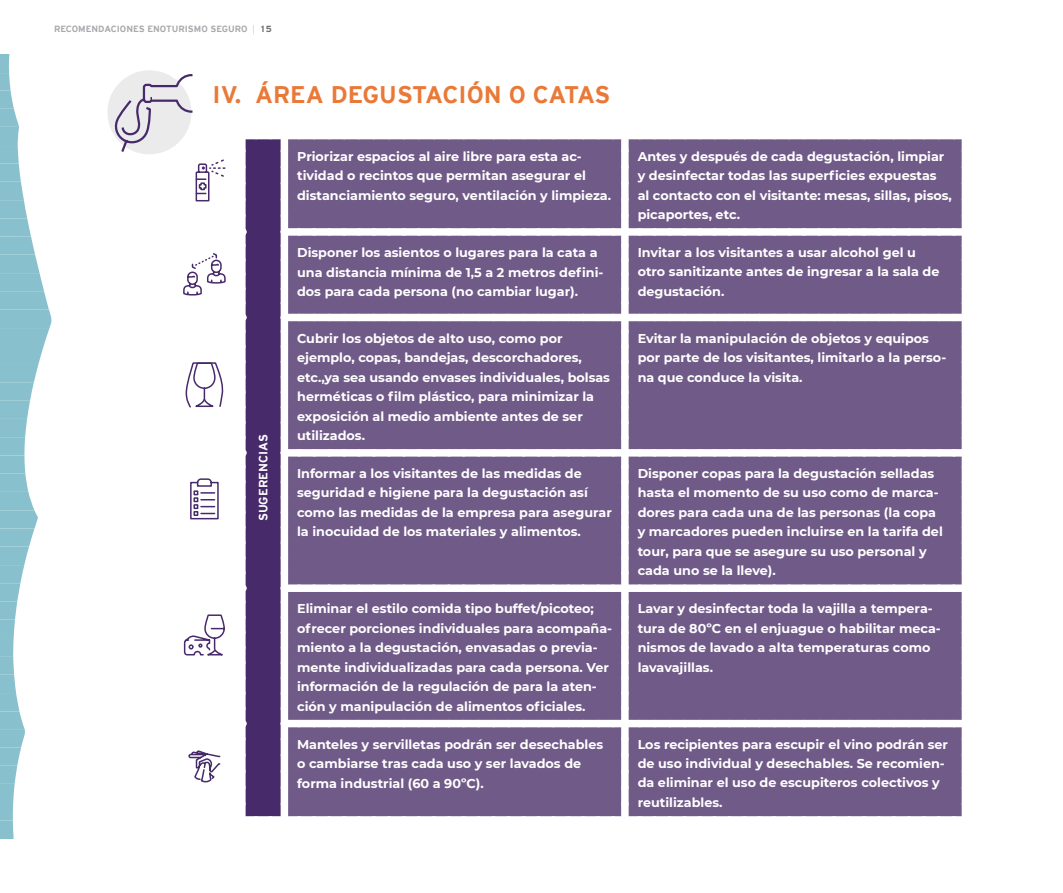
<style>
.page{position:relative;width:1063px;height:893px;background:#fff}
.page>*{position:absolute;margin:0;border:0;box-sizing:border-box;transform-origin:0 0}
.t1{font:700 24px "Interstate Plus";color:#e97938}
.t2{font:700 12.75px/19.5px "Montserrat";color:#fff}
.t3{font:700 12px "Interstate Plus";color:#fff}
.t4{font:700 9px "Interstate Plus";color:#a7a9ac}
.s1{font-family:"Myriad Pro";font-weight:300;font-stretch:condensed}
.s2{color:#6d6e71}
</style>
<div class="page">
<svg style="left:0;top:54px;width:52px;height:785px"></svg>
<div style="left:242px;top:136px;width:42px;height:684px;background:#472a6a"></div>
<div style="left:288px;top:139px;width:674px;height:677px;background:#705a88"></div>
<div style="left:242px;top:132px;width:42px;height:7px;background:#fff"></div>
<div style="left:238px;top:136px;width:8px;height:96px;background:#fff"></div>
<div style="left:621px;top:136px;width:8px;height:96px;background:#fff"></div>
<div style="left:238px;top:232px;width:8px;height:85px;background:#fff"></div>
<div style="left:238px;top:317px;width:8px;height:136px;background:#fff"></div>
<div style="left:238px;top:453px;width:8px;height:135px;background:#fff"></div>
<div style="left:238px;top:588px;width:8px;height:136px;background:#fff"></div>
<div style="left:238px;top:724px;width:8px;height:96px;background:#fff"></div>
<div style="left:284px;top:228px;width:341px;height:8px;background:#fff"></div>
<div style="left:625px;top:228px;width:340px;height:8px;background:#fff"></div>
<div style="left:621px;top:232px;width:8px;height:85px;background:#fff"></div>
<div style="left:284px;top:314px;width:341px;height:7px;background:#fff"></div>
<div style="left:625px;top:314px;width:340px;height:7px;background:#fff"></div>
<div style="left:621px;top:317px;width:8px;height:136px;background:#fff"></div>
<div style="left:284px;top:449px;width:341px;height:8px;background:#fff"></div>
<div style="left:625px;top:449px;width:340px;height:8px;background:#fff"></div>
<div style="left:621px;top:453px;width:8px;height:135px;background:#fff"></div>
<div style="left:284px;top:584px;width:341px;height:8px;background:#fff"></div>
<div style="left:625px;top:584px;width:340px;height:8px;background:#fff"></div>
<div style="left:621px;top:588px;width:8px;height:136px;background:#fff"></div>
<div style="left:284px;top:720px;width:341px;height:7px;background:#fff"></div>
<div style="left:625px;top:720px;width:340px;height:7px;background:#fff"></div>
<div style="left:621px;top:724px;width:8px;height:96px;background:#fff"></div>
<div style="left:242px;top:816px;width:42px;height:8px;background:#fff"></div>
<div style="left:281px;top:136px;width:7px;height:96px;background:#fff"></div>
<div style="left:281px;top:232px;width:7px;height:85px;background:#fff"></div>
<div style="left:281px;top:317px;width:7px;height:136px;background:#fff"></div>
<div style="left:281px;top:453px;width:7px;height:135px;background:#fff"></div>
<div style="left:281px;top:588px;width:7px;height:136px;background:#fff"></div>
<div style="left:281px;top:724px;width:7px;height:96px;background:#fff"></div>
<svg style="left:245px;top:139px;width:1px;height:77px"></svg>
<svg style="left:245px;top:228px;width:1px;height:75px"></svg>
<svg style="left:245px;top:314px;width:1px;height:124px"></svg>
<svg style="left:245px;top:449px;width:1px;height:124px"></svg>
<svg style="left:245px;top:584px;width:1px;height:124px"></svg>
<svg style="left:245px;top:720px;width:1px;height:84px"></svg>
<svg style="left:299px;top:228px;width:330px;height:75px;background:#806d95"></svg>
<div style="left:299px;top:321px;width:330px;height:117px;background:#705a88"></div>
<div style="left:299px;top:449px;width:330px;height:124px;background:#705a88"></div>
<div style="left:299px;top:584px;width:330px;height:124px;background:#705a88"></div>
<div style="left:299px;top:727px;width:330px;height:77px;background:#705a88"></div>
<svg style="left:256px;top:816px;width:21px;height:1px"></svg>
<svg style="left:300px;top:816px;width:317px;height:1px"></svg>
<svg style="left:640px;top:816px;width:318px;height:1px"></svg>
<svg style="left:256px;top:139px;width:25px;height:77px"></svg>
<div style="left:299px;top:139px;width:330px;height:77px;background:#705a88"></div>
<div style="left:640px;top:139px;width:322px;height:77px;background:#705a88"></div>
<svg style="left:640px;top:228px;width:322px;height:75px;background:#7e6a94"></svg>
<div style="left:640px;top:321px;width:322px;height:117px;background:#705a88"></div>
<div style="left:640px;top:449px;width:322px;height:124px;background:#705a88"></div>
<div style="left:640px;top:584px;width:322px;height:124px;background:#705a88"></div>
<div style="left:640px;top:727px;width:322px;height:77px;background:#705a88"></div>
<svg style="left:183px;top:253px;width:43px;height:43px"></svg>
<svg style="left:186px;top:363px;width:37px;height:45px"></svg>
<svg style="left:190px;top:478px;width:29px;height:42px"></svg>
<svg style="left:183px;top:615px;width:42px;height:41px"></svg>
<svg style="left:188px;top:751px;width:33px;height:32px"></svg>
<svg style="left:107px;top:70px;width:119px;height:132px"></svg>
<p class="t4" style="left:54px;top:24px;width:219px">RECOMENDACIONES ENOTURISMO SEGURO <span class="s1">|</span> <span class="s2">15</span></p>
<h1 class="t1" style="left:213px;top:81px;width:399px">IV. ÁREA DEGUSTACIÓN O CATAS</h1>
<p class="t3" style="left:257px;top:521px;width:89px;rotate:-90deg">SUGERENCIAS</p>
<p class="t2" style="left:297px;top:146px;width:316px">Priorizar espacios al aire libre para esta ac&shy;tividad o recintos que permitan asegurar el distanciamiento seguro, ventilación y limpieza.</p>
<p class="t2" style="left:638px;top:146px;width:316px">Antes y después de cada degustación, limpiar y desinfectar todas las superficies expuestas<br>al contacto con el visitante: mesas, sillas, pisos, picaportes, etc.</p>
<p class="t2" style="left:297px;top:242px;width:308px">Disponer los asientos o lugares para la cata a una distancia mínima de 1,5 a 2 metros defini&shy;dos para cada persona (no cambiar lugar).</p>
<p class="t2" style="left:638px;top:242px;width:303px">Invitar a los visitantes a usar alcohol gel u otro sanitizante antes de ingresar a la sala de degustación.</p>
<p class="t2" style="left:297px;top:328px;width:314px">Cubrir los objetos de alto uso, como por ejemplo, copas, bandejas, descorchadores, etc.,ya sea usando envases individuales, bolsas herméticas o film plástico, para minimizar la exposición al medio ambiente antes de ser utilizados.</p>
<p class="t2" style="left:638px;top:328px;width:310px">Evitar la manipulación de objetos y equipos por parte de los visitantes, limitarlo a la perso&shy;na que conduce la visita.</p>
<p class="t2" style="left:297px;top:463px;width:316px">Informar a los visitantes de las medidas de seguridad e higiene para la degustación así como las medidas de la empresa para asegurar la inocuidad de los materiales y alimentos.</p>
<p class="t2" style="left:638px;top:463px;width:307px">Disponer copas para la degustación selladas hasta el momento de su uso como de marca&shy;dores para cada una de las personas (la copa y marcadores pueden incluirse en la tarifa del tour, para que se asegure su uso personal y cada uno se la lleve).</p>
<p class="t2" style="left:297px;top:598px;width:317px">Eliminar el estilo comida tipo buffet/picoteo; ofrecer porciones individuales para acompaña&shy;miento a la degustación, envasadas o previa&shy;mente individualizadas para cada persona. Ver información de la regulación de para la aten&shy;ción y manipulación de alimentos oficiales.</p>
<p class="t2" style="left:638px;top:598px;width:305px">Lavar y desinfectar toda la vajilla a tempera&shy;tura de 80ºC en el enjuague o habilitar meca&shy;nismos de lavado a alta temperaturas como lavavajillas.</p>
<p class="t2" style="left:297px;top:734px;width:308px">Manteles y servilletas podrán ser desechables o cambiarse tras cada uso y ser lavados de forma industrial (60 a 90ºC).</p>
<p class="t2" style="left:638px;top:734px;width:312px">Los recipientes para escupir el vino podrán ser de uso individual y desechables. Se recomien&shy;da eliminar el uso de escupiteros colectivos y reutilizables.</p>
</div>
